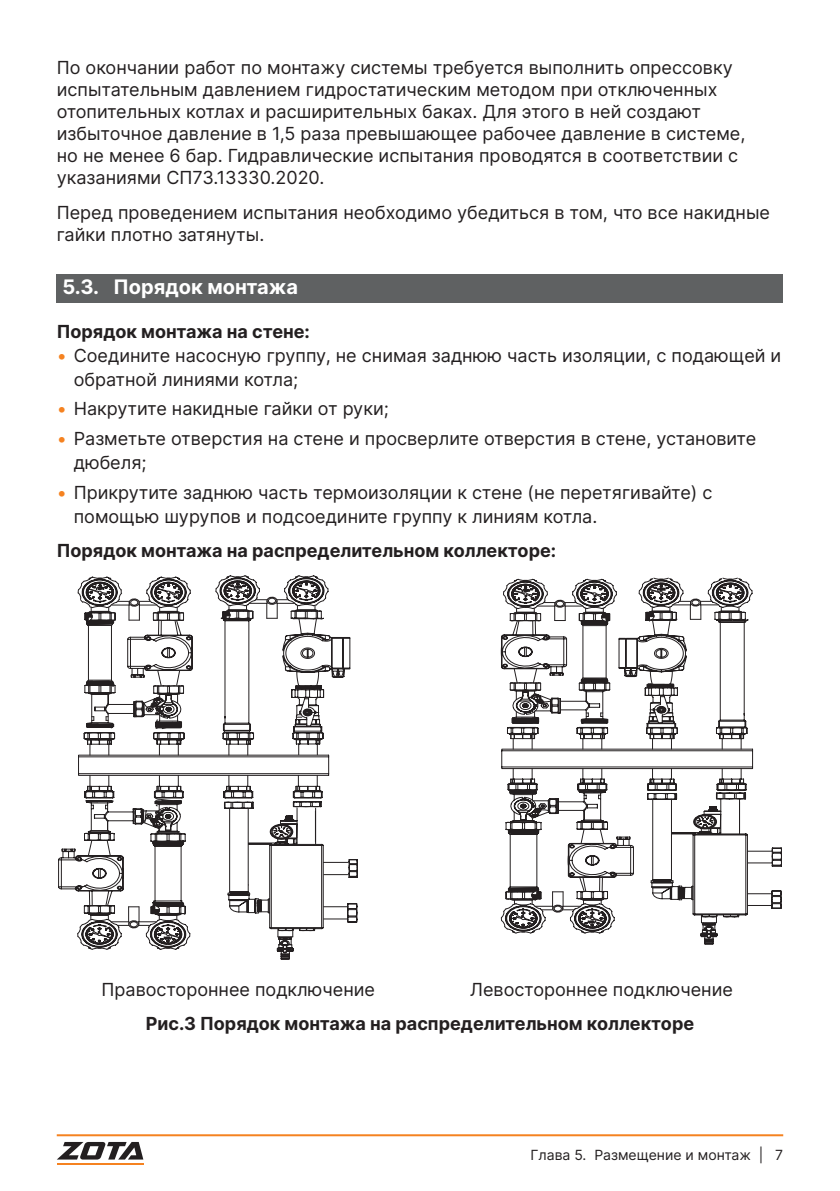
<style>
.page{position:relative;width:840px;height:1191px;background:#fff}
.page>*{position:absolute;margin:0;border:0;box-sizing:border-box;transform-origin:0 0}
.t1{font:700 20px "Inter";color:#fff}
.t2{font:18px/22px "Inter";color:#231f20}
.t3{font:700 18px "Inter";color:#231f20}
.t4{font:14px "Inter";color:#231f20}
.s1{color:#f58220}
</style>
<div class="page">
<hr style="left:57px;top:1134px;width:725px;height:2px;background:#f58220">
<svg style="left:57px;top:1142px;width:86px;height:17px"></svg>
<hr style="left:57px;top:1163px;width:86px;height:1px;background:#f58220">
<div style="left:57px;top:275px;width:725px;height:28px;background:#5f6162"></div>
<svg style="left:58px;top:575px;width:299px;height:385px"></svg>
<svg style="left:500px;top:577px;width:281px;height:367px"></svg>
<p class="t2" style="left:57px;top:56px;width:689px">По окончании работ по монтажу системы требуется выполнить опрессовку испытательным давлением гидростатическим методом при отключенных отопительных котлах и расширительных баках. Для этого в ней создают избыточное давление в 1,5 раза превышающее рабочее давление в системе, но не менее 6 бар. Гидравлические испытания проводятся в соответствии с указаниями СП73.13330.2020.</p>
<p class="t2" style="left:57px;top:201px;width:714px">Перед проведением испытания необходимо убедиться в том, что все накидные гайки плотно затянуты.</p>
<p class="t1" style="left:62px;top:272px;width:237px">5.3. Порядок монтажа</p>
<p class="t3" style="left:57px;top:318px;width:254px">Порядок монтажа на стене:</p>
<p class="t2" style="left:74px;top:342px;width:708px;line-height:24px;text-indent:-17px"><span class="s1">•</span> Соедините насосную группу, не снимая заднюю часть изоляции, с подающей и обратной линиями котла;</p>
<p class="t2" style="left:57px;top:397px;width:333px"><span class="s1">•</span> Накрутите накидные гайки от руки;</p>
<p class="t2" style="left:74px;top:426px;width:683px;line-height:24px;text-indent:-17px"><span class="s1">•</span> Разметьте отверстия на стене и просверлите отверстия в стене, установите дюбеля;</p>
<p class="t2" style="left:74px;top:479px;width:640px;line-height:24px;text-indent:-17px"><span class="s1">•</span> Прикрутите заднюю часть термоизоляции к стене (не перетягивайте) с помощью шурупов и подсоедините группу к линиям котла.</p>
<p class="t3" style="left:57px;top:537px;width:500px">Порядок монтажа на распределительном коллекторе:</p>
<p class="t2" style="left:102px;top:977px;width:275px">Правостороннее подключение</p>
<p class="t2" style="left:470px;top:977px;width:264px">Левостороннее подключение</p>
<p class="t3" style="left:146px;top:1010px;width:549px">Рис.3 Порядок монтажа на распределительном коллекторе</p>
<p class="t4" style="left:530px;top:1144px;width:254px">Глава 5. Размещение и монтаж | 7</p>
</div>
